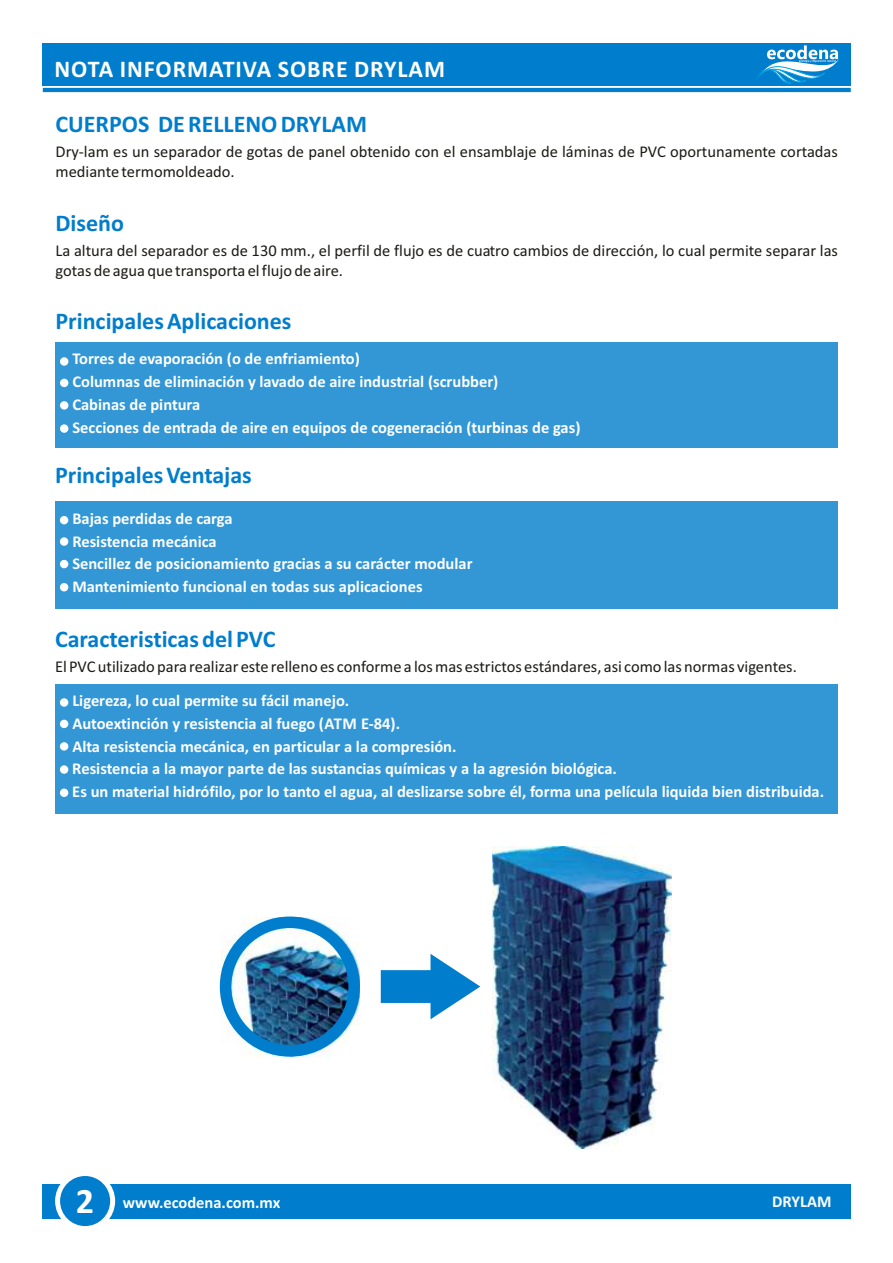
<style>
.page{position:relative;width:893px;height:1263px;background:#fff}
.page>*{position:absolute;margin:0;border:0;box-sizing:border-box;transform-origin:0 0}
.t1{font:700 36px "Calibri";color:#fefefe}
.t2{font:700 24px "Calibri";color:#007dcc}
.t3{font:700 24px "Calibri";letter-spacing:.04em;color:#fefefe}
.t4{font:700 16.5px/22.8px "Calibri";color:#fefefe}
.t5{font:16.5px/20.1px "Calibri";color:#1c1b17}
</style>
<div class="page">
<div style="left:42px;top:1184px;width:809px;height:34px;background:#007dcc"></div>
<div style="left:55px;top:1171px;width:60px;height:60px;background:#fefefe;border-radius:50%"></div>
<div style="left:60px;top:1176px;width:50px;height:50px;background:#007dcc;border-radius:50%"></div>
<div style="left:43px;top:43px;width:808px;height:42px;background:#007dcc"></div>
<hr style="left:43px;top:88px;width:808px;height:4px;background:#007dcc">
<svg style="left:761px;top:45px;width:78px;height:43px"></svg>
<div style="left:56px;top:342px;width:782px;height:105px;background:#3397d6"></div>
<div style="left:60px;top:357px;width:8px;height:9px;background:#fefefe;border-radius:50%"></div>
<div style="left:60px;top:379px;width:8px;height:8px;background:#fefefe;border-radius:50%"></div>
<div style="left:60px;top:401px;width:8px;height:9px;background:#fefefe;border-radius:50%"></div>
<div style="left:60px;top:424px;width:8px;height:9px;background:#fefefe;border-radius:50%"></div>
<div style="left:55px;top:501px;width:783px;height:108px;background:#3397d6"></div>
<div style="left:60px;top:516px;width:8px;height:8px;background:#fefefe;border-radius:50%"></div>
<div style="left:60px;top:537px;width:8px;height:9px;background:#fefefe;border-radius:50%"></div>
<div style="left:60px;top:560px;width:8px;height:8px;background:#fefefe;border-radius:50%"></div>
<div style="left:60px;top:583px;width:8px;height:8px;background:#fefefe;border-radius:50%"></div>
<div style="left:55px;top:684px;width:783px;height:129px;background:#3397d6"></div>
<div style="left:60px;top:698px;width:8px;height:9px;background:#fefefe;border-radius:50%"></div>
<div style="left:60px;top:720px;width:8px;height:8px;background:#fefefe;border-radius:50%"></div>
<div style="left:60px;top:742px;width:8px;height:9px;background:#fefefe;border-radius:50%"></div>
<div style="left:60px;top:765px;width:8px;height:9px;background:#fefefe;border-radius:50%"></div>
<div style="left:60px;top:788px;width:8px;height:9px;background:#fefefe;border-radius:50%"></div>
<svg style="left:381px;top:954px;width:99px;height:65px"></svg>
<img style="left:492px;top:847px;width:180px;height:302px">
<img style="left:221px;top:917px;width:139px;height:140px">
<div style="left:220px;top:916px;width:140px;height:141px;border:12px solid #007dcc;border-radius:50%"></div>
<h2 class="t3" style="left:55px;top:59px;width:392px">NOTA INFORMATIVA SOBRE DRYLAM</h2>
<h2 class="t2" style="left:56px;top:114px;width:313px">CUERPOS DE RELLENO DRYLAM</h2>
<p class="t5" style="left:56px;top:143px;width:784px">Dry-lam es un separador de gotas de panel obtenido con el ensamblaje de láminas de PVC oportunamente cortadas mediante termomoldeado.</p>
<h2 class="t2" style="left:56px;top:213px;width:70px">Diseño</h2>
<p class="t5" style="left:56px;top:241px;width:784px">La altura del separador es de 130 mm., el perfil de flujo es de cuatro cambios de dirección, lo cual permite separar las gotas de agua que transporta el flujo de aire.</p>
<h2 class="t2" style="left:56px;top:311px;width:237px">Principales Aplicaciones</h2>
<p class="t4" style="left:72px;top:349px;width:510px">Torres de evaporación (o de enfriamiento)<br>Columnas de eliminación y lavado de aire industrial (scrubber)<br>Cabinas de pintura<br>Secciones de entrada de aire en equipos de cogeneración (turbinas de gas)</p>
<h2 class="t2" style="left:55px;top:465px;width:198px">Principales Ventajas</h2>
<p class="t4" style="left:72px;top:508px;width:402px">Bajas perdidas de carga<br>Resistencia mecánica<br>Sencillez de posicionamiento gracias a su carácter modular Mantenimiento funcional en todas sus aplicaciones</p>
<h2 class="t2" style="left:55px;top:629px;width:222px">Caracteristicas del PVC</h2>
<p class="t5" style="left:55px;top:658px;width:743px">El PVC utilizado para realizar este relleno es conforme a los mas estrictos estándares, asi como las normas vigentes.</p>
<p class="t4" style="left:72px;top:690px;width:753px">Ligereza, lo cual permite su fácil manejo.<br>Autoextinción y resistencia al fuego (ATM E-84).<br>Alta resistencia mecánica, en particular a la compresión.<br>Resistencia a la mayor parte de las sustancias químicas y a la agresión biológica.<br>Es un material hidrófilo, por lo tanto el agua, al deslizarse sobre él, forma una película liquida bien distribuida.</p>
<h1 class="t1" style="left:76px;top:1186px;width:20px">2</h1>
<p class="t4" style="left:123px;top:1193px;width:159px">www.ecodena.com.mx</p>
<p class="t4" style="left:772px;top:1191px;width:61px">DRYLAM</p>
</div>
